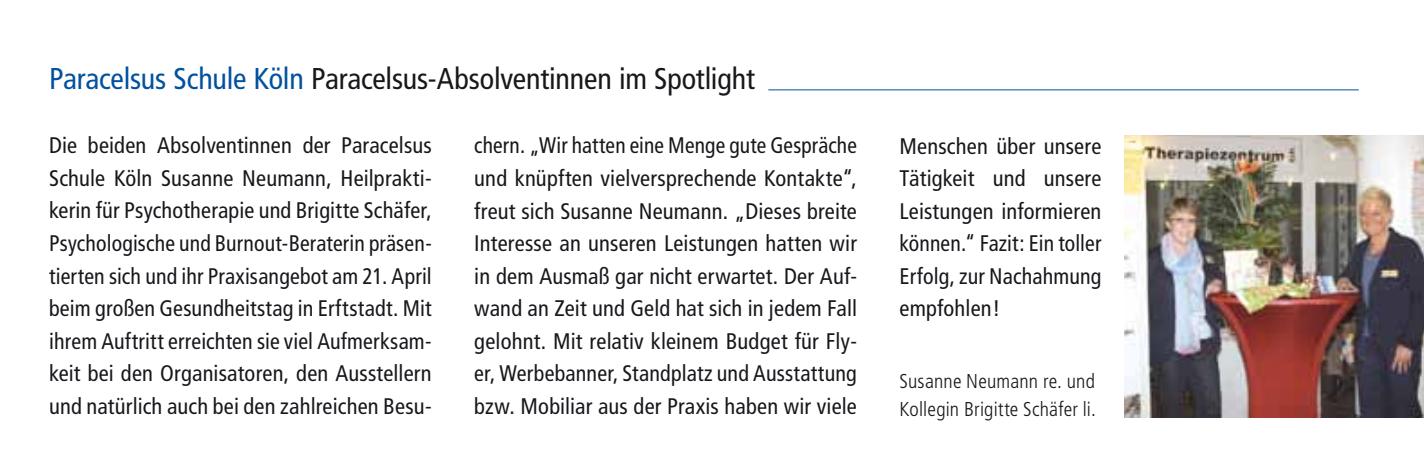
<style>
.page{position:relative;width:1424px;height:463px;background:#fff}
.page>*{position:absolute;margin:0;border:0;box-sizing:border-box;transform-origin:0 0}
.t1{font:condensed 30px "Frutiger";letter-spacing:-.005em;color:#1a171c}
.t2{font:condensed 22.5px/32.5px "Frutiger";letter-spacing:.005em;color:#1a171c;text-align:justify}
.t3{font:condensed 22.5px/32.5px "Frutiger";letter-spacing:.005em;color:#1a171c;text-align:justify;scale:.95 1}
.t4{font:300 condensed 20px/27.5px "Frutiger";letter-spacing:.01em;color:#1a171c}
.s1{color:#00519e}
</style>
<div class="page">
<hr style="left:768px;top:89px;width:591px;height:1px;background:#00519e">
<img style="left:1125px;top:135px;width:299px;height:282px">
<h1 class="t1" style="left:49px;top:61px;width:707px"><span class="s1">Paracelsus Schule Köln</span> Paracelsus-Absolventinnen im Spotlight</h1>
<p class="t2" style="left:49px;top:129px;width:384px">Die beiden Absolventinnen der Paracelsus Schule Köln Susanne Neumann, Heilprakti&shy;kerin für Psychotherapie und Brigitte Schäfer, Psychologische und Burnout-Beraterin präsen&shy;tierten sich und ihr Praxisangebot am 21. April beim großen Gesundheitstag in Erftstadt. Mit ihrem Auftritt erreichten sie viel Aufmerksam&shy;keit bei den Organisatoren, den Ausstellern und natürlich auch bei den zahlreichen Besu-</p>
<p class="t2" style="left:899px;top:130px;width:203px">Menschen über unsere Tätigkeit und unsere Leistungen informieren können.“ Fazit: Ein toller Erfolg, zur Nachahmung empfohlen!</p>
<p class="t3" style="left:474px;top:129px;width:404px">chern. „Wir hatten eine Menge gute Gespräche und knüpften vielversprechende Kontakte“, freut sich Susanne Neumann. „Dieses breite Interesse an unseren Leistungen hatten wir in dem Ausmaß gar nicht erwartet. Der Auf&shy;wand an Zeit und Geld hat sich in jedem Fall gelohnt. Mit relativ kleinem Budget für Fly&shy;er, Werbebanner, Standplatz und Ausstattung bzw. Mobiliar aus der Praxis haben wir viele</p>
<p class="t4" style="left:899px;top:367px;width:198px">Susanne Neumann re. und<br>Kollegin Brigitte Schäfer li.</p>
</div>
